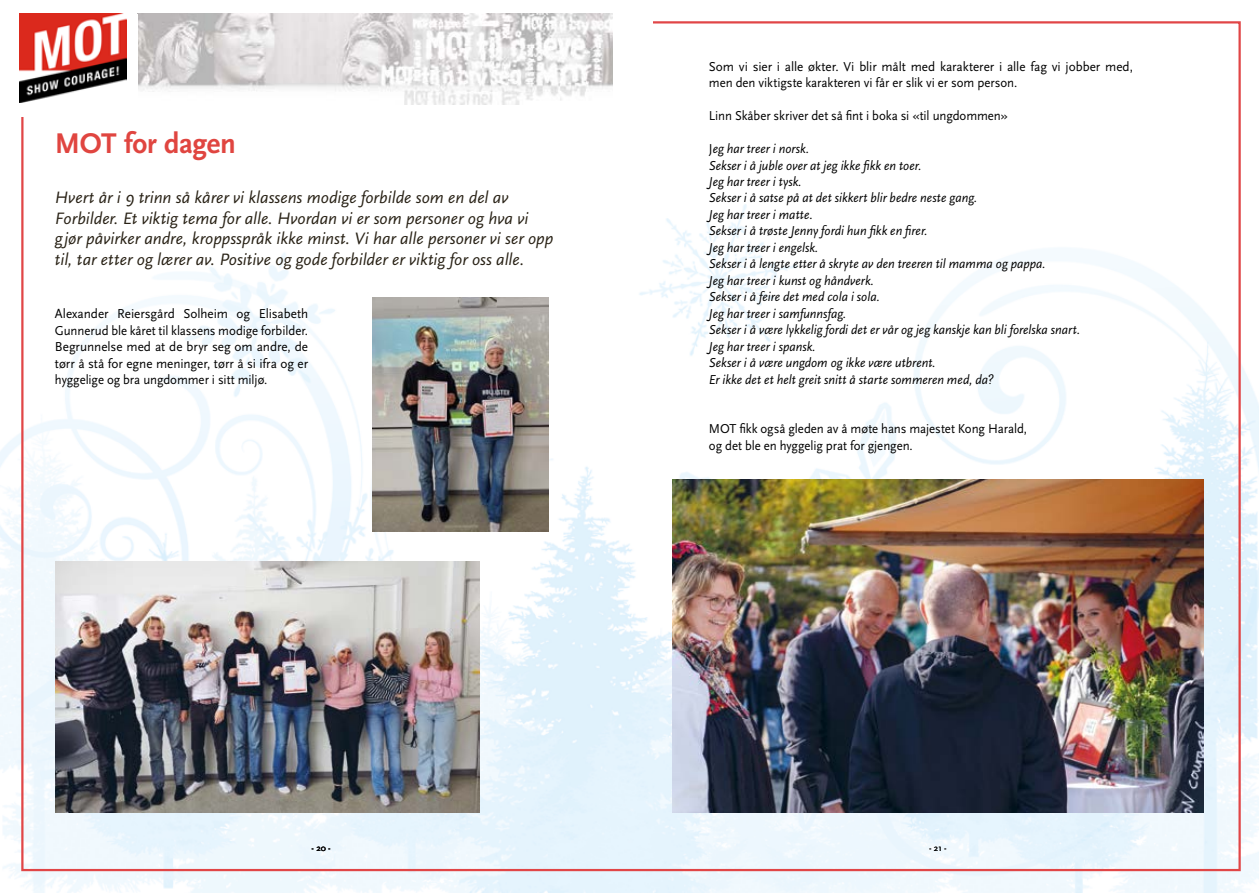
<style>
.page{position:relative;width:1259px;height:893px;background:#fff}
.page>*{position:absolute;margin:0;border:0;box-sizing:border-box;transform-origin:0 0}
.t1{font:700 29.7px "Scala Sans OT";letter-spacing:-.01em;color:#e04540}
.t2{font:italic 17.25px/20.7px "Scala Sans OT";color:#292216}
.t3{font:italic 13.5px/16.5px "Scala Sans OT";color:#000;scale:.95 1}
.t4{font:13.5px/16.5px "Scala Sans OT";letter-spacing:-.005em;color:#000;text-align:justify}
.t5{font:13.5px/16.5px "Scala Sans OT";letter-spacing:-.005em;color:#000;scale:.95 1}
.t6{font:9px "Scala Sans OT";color:#000}
.s1{font-style:normal}
</style>
<div class="page">
<img style="left:0;top:204px;width:1259px;height:689px">
<img style="left:138px;top:14px;width:474px;height:90px">
<img style="left:19px;top:14px;width:107px;height:89px">
<img style="left:373px;top:298px;width:175px;height:233px">
<img style="left:55px;top:561px;width:424px;height:251px">
<img style="left:672px;top:480px;width:531px;height:332px">
<h1 class="t1" style="left:55px;top:127px;width:182px">MOT for dagen</h1>
<p class="t2" style="left:55px;top:187px;width:500px">Hvert år i 9 trinn så kårer vi klassens modige forbilde som en del av Forbilder. Et viktig tema for alle. Hvordan vi er som personer og hva vi gjør påvirker andre, kroppsspråk ikke minst. Vi har alle personer vi ser opp til, tar etter og lærer av. Positive og gode forbilder er viktig for oss alle.</p>
<p class="t4" style="left:55px;top:306px;width:255px">Alexander Reiersgård Solheim og Elisabeth Gunnerud ble kåret til klassens modige forbilder.<br>Begrunnelse med at de bryr seg om andre, de tørr å stå for egne meninger, tørr å si ifra og er hyggelige og bra ungdommer i sitt miljø.</p>
<p class="t4" style="left:709px;top:58px;width:426px">Som vi sier i alle økter. Vi blir målt med karakterer i alle fag vi jobber med, men den viktigste karakteren vi får er slik vi er som person.</p>
<p class="t5" style="left:709px;top:108px;width:316px">Linn Skåber skriver det så fint i boka si «til ungdommen»</p>
<p class="t3" style="left:709px;top:141px;width:392px"><span class="s1">J</span>eg har treer i norsk.<br>Sekser i å juble over at jeg ikke fikk en toer.<br>Jeg har treer i tysk.<br>Sekser i å satse på at det sikkert blir bedre neste gang.<br>Jeg har treer i matte.<br>Sekser i å trøste Jenny fordi hun fikk en firer.<br>Jeg har treer i engelsk.<br>Sekser i å lengte etter å skryte av den treeren til mamma og pappa.<br>Jeg har treer i kunst og håndverk.<br>Sekser i å feire det med cola i sola.<br>Jeg har treer i samfunnsfag.<br>Sekser i å være lykkelig fordi det er vår og jeg kanskje kan bli forelska snart.<br>Jeg har treer i spansk.<br>Sekser i å være ungdom og ikke være utbrent.<br>Er ikke det et helt greit snitt å starte sommeren med, da?</p>
<p class="t5" style="left:709px;top:421px;width:336px">MOT fikk også gleden av å møte hans majestet Kong Harald, og det ble en hyggelig prat for gjengen.</p>
<p class="t6" style="left:312px;top:843px;width:21px">- 20 -</p>
<p class="t6" style="left:929px;top:843px;width:19px">- 21 -</p>
</div>
